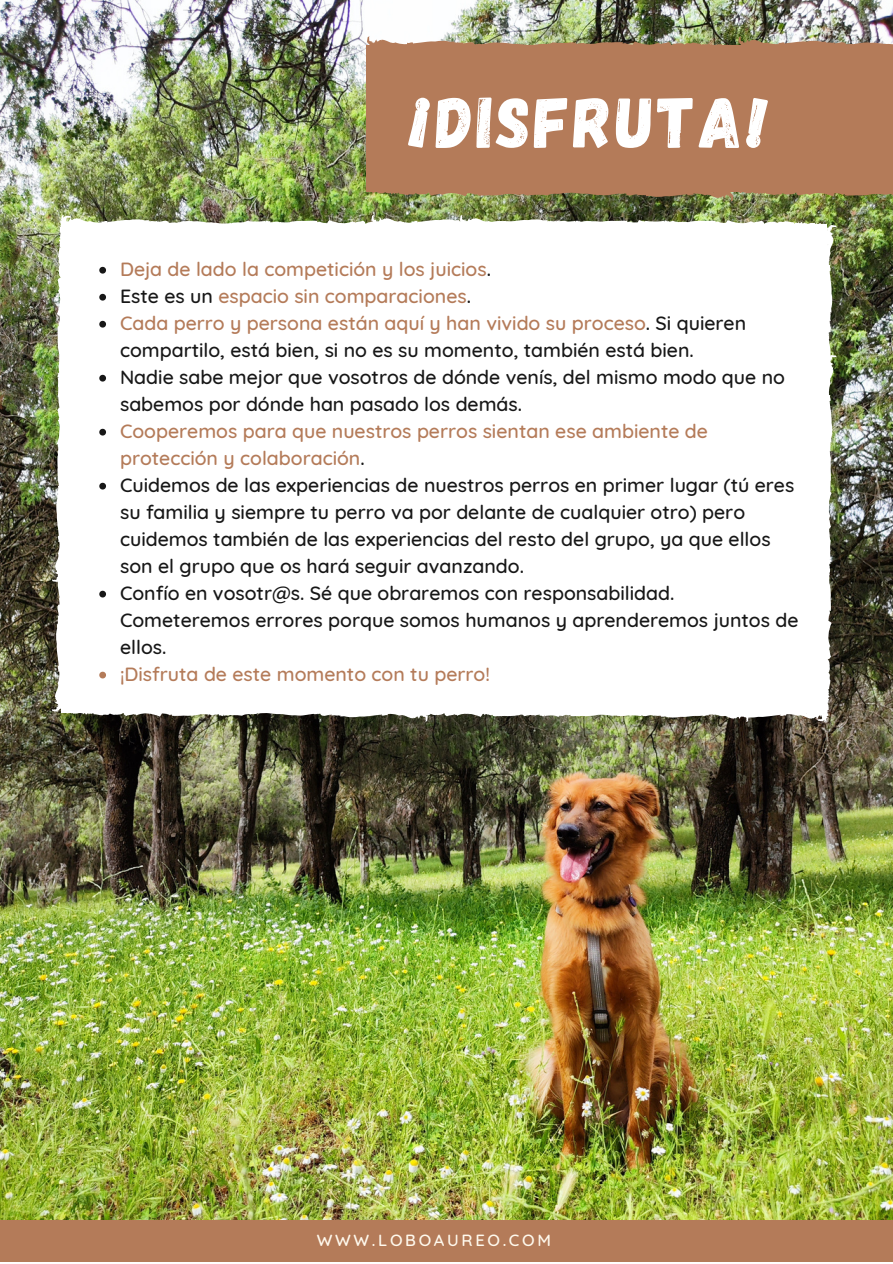
<style>
.page{position:relative;width:893px;height:1264px;background:#fff}
.page>*{position:absolute;margin:0;border:0;box-sizing:border-box;transform-origin:0 0}
.t1{font:72px "Gagalin";letter-spacing:.05em;color:#fff}
.t2{font:500 19.5px/27px "Quicksand";color:#171717}
.t3{font:500 19.5px "Quicksand";color:#b47b59}
.t4{font:500 16.5px "Quicksand";letter-spacing:.16em;color:#fff9ed}
.s1{color:#b47b59}
</style>
<div class="page">
<img style="left:0;top:0;width:892px;height:1220px">
<div style="left:0;top:1220px;width:892px;height:41px;background:#b47b59"></div>
<div style="left:367px;top:46px;width:525px;height:145px;background:#b47b59"></div>
<img style="left:367px;top:37px;width:525px;height:9px">
<img style="left:367px;top:191px;width:525px;height:10px">
<svg style="left:52px;top:215px;width:784px;height:506px"></svg>
<h1 class="t1" style="left:406px;top:76px;width:363px">¡DISFRUTA!</h1>
<p class="t2" style="left:120px;top:255px;width:666px"><span class="s1">Deja de lado la competición y los juicios</span>.<br>Este es un <span class="s1">espacio sin comparaciones</span>.<br><span class="s1">Cada perro y persona están aquí y han vivido su proceso</span>. Si quieren compartilo, está bien, si no es su momento, también está bien.<br>Nadie sabe mejor que vosotros de dónde venís, del mismo modo que no sabemos por dónde han pasado los demás.</p>
<p class="t2" style="left:120px;top:417px;width:680px"><span class="s1">Cooperemos para que nuestros perros sientan ese ambiente de protección y colaboración</span>.<br>Cuidemos de las experiencias de nuestros perros en primer lugar (tú eres su familia y siempre tu perro va por delante de cualquier otro) pero cuidemos también de las experiencias del resto del grupo, ya que ellos son el grupo que os hará seguir avanzando.<br>Confío en vosotr@s. Sé que obraremos con responsabilidad.<br>Cometeremos errores porque somos humanos y aprenderemos juntos de ellos.</p>
<p class="t3" style="left:120px;top:661px;width:371px">¡Disfruta de este momento con tu perro!</p>
<p class="t4" style="left:317px;top:1228px;width:236px">WWW.LOBOAUREO.COM</p>
</div>
